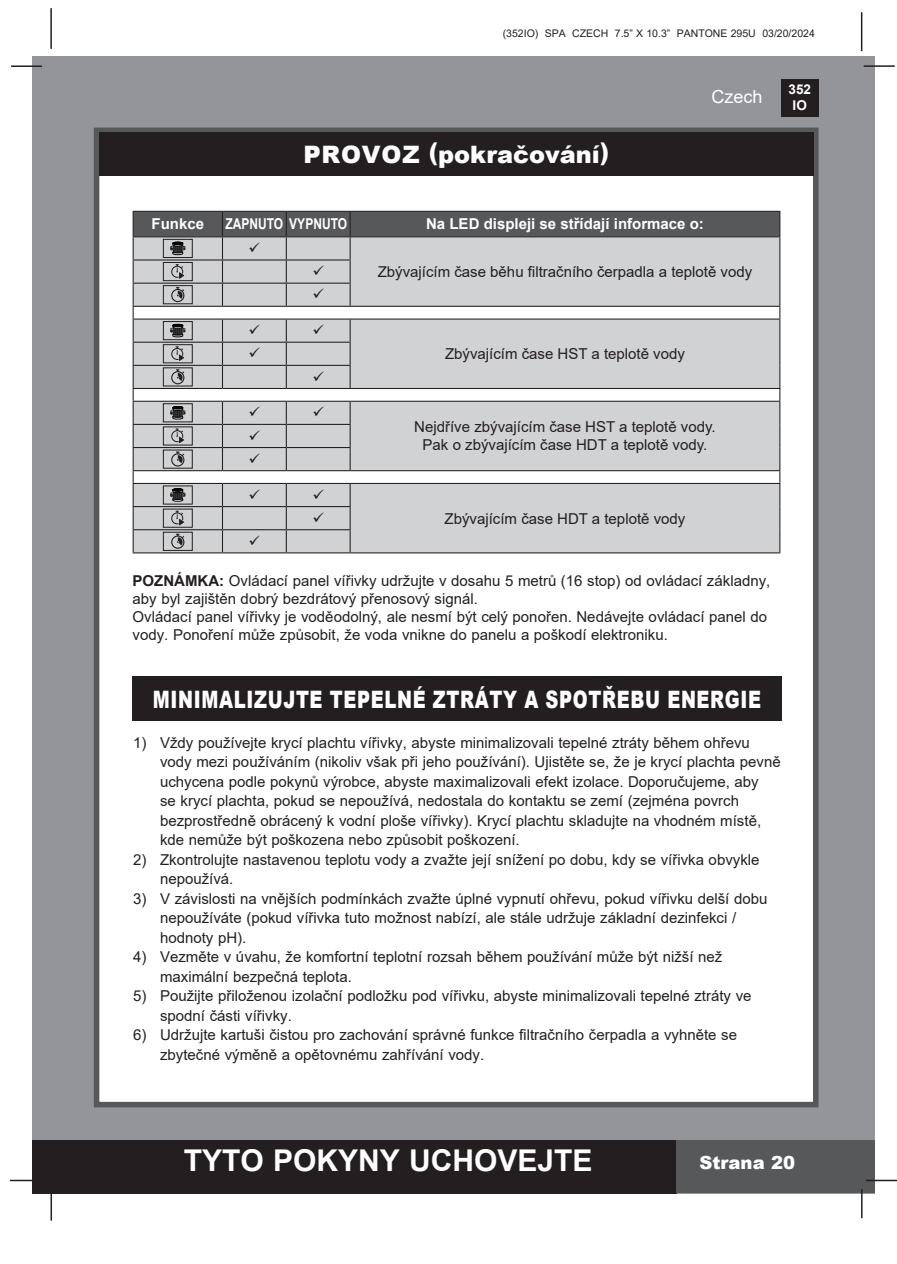
<style>
.page{position:relative;width:897px;height:1264px;background:#fff}
.page>*{position:absolute;margin:0;border:0;box-sizing:border-box;transform-origin:0 0}
.t1{font:700 30px "Arial";color:#fff}
.t2{font:900 24px "Arial";letter-spacing:.035em;color:#fff;scale:.75 1}
.t3{font:900 24px "Arial";color:#fff}
.t4{font:900 18px "Arial";color:#fff}
.t5{font:18px "Arial";color:#fff}
.t6{font:15px/19.5px "Arial";color:#231f20}
.t7{font:700 15px "Arial";color:#fff}
.t8{font:700 15px "Arial";color:#fff;scale:.8 1}
.t9{font:700 13.5px/16.2px "Arial";color:#fff;text-align:center}
.t10{font:10.5px "Arial";color:#231f20}
.s1{font-weight:700}
</style>
<div class="page">
<div style="left:33px;top:56px;width:842px;height:1137px;background:#939598"></div>
<div style="left:780px;top:79px;width:38px;height:38px;background:#231f20"></div>
<hr style="left:863px;top:65px;width:31px;height:2px;background:#231f20">
<hr style="left:50px;top:8px;width:2px;height:41px;background:#231f20">
<hr style="left:860px;top:12px;width:2px;height:39px;background:#231f20">
<div style="left:33px;top:1140px;width:644px;height:53px;background:#231f20"></div>
<div style="left:676px;top:1140px;width:199px;height:53px;background:#57585a"></div>
<hr style="left:865px;top:1179px;width:31px;height:2px;background:#231f20">
<hr style="left:860px;top:1189px;width:2px;height:29px;background:#231f20">
<hr style="left:50px;top:1190px;width:2px;height:30px;background:#231f20">
<hr style="left:10px;top:1179px;width:31px;height:2px;background:#231f20">
<hr style="left:11px;top:65px;width:31px;height:2px;background:#231f20">
<div style="left:94px;top:128px;width:724px;height:979px;background:#fff;border:6px solid #57585a"></div>
<div style="left:99px;top:132px;width:714px;height:44px;background:#231f20"></div>
<hr style="left:133px;top:552px;width:89px;height:1px;background:#231f20">
<hr style="left:222px;top:552px;width:64px;height:1px;background:#231f20">
<hr style="left:286px;top:552px;width:64px;height:1px;background:#231f20">
<hr style="left:350px;top:552px;width:430px;height:1px;background:#231f20">
<div style="left:132px;top:676px;width:649px;height:44px;background:#231f20"></div>
<svg style="left:133px;top:211px;width:647px;height:341px;background:#c4c5c6"></svg>
<p class="t10" style="left:502px;top:26px;width:313px">(352IO) SPA CZECH 7.5” X 10.3” PANTONE 295U 03/20/2024</p>
<p class="t3" style="left:303px;top:137px;width:307px">PROVOZ (pokračování)</p>
<p class="t5" style="left:711px;top:84px;width:53px">Czech</p>
<p class="t7" style="left:151px;top:214px;width:54px">Funkce</p>
<p class="t8" style="left:225px;top:214px;width:153px">ZAPNUTO VYPNUTO</p>
<p class="t7" style="left:426px;top:214px;width:279px">Na LED displeji se střídají informace o:</p>
<p class="t6" style="left:377px;top:262px;width:376px">Zbývajícím čase běhu filtračního čerpadla a teplotě vody</p>
<p class="t9" style="left:788px;top:81px;width:24px">352<br>IO</p>
<p class="t6" style="left:445px;top:344px;width:241px">Zbývajícím čase HST a teplotě vody</p>
<p class="t6" style="left:414px;top:417px;width:303px">Nejdříve zbývajícím čase HST a teplotě vody.</p>
<p class="t6" style="left:422px;top:435px;width:286px">Pak o zbývajícím čase HDT a teplotě vody.</p>
<p class="t6" style="left:444px;top:508px;width:242px">Zbývajícím čase HDT a teplotě vody</p>
<p class="t6" style="left:133px;top:571px;width:639px;line-height:18px"><span class="s1">POZNÁMKA:</span> Ovládací panel vířivky udržujte v dosahu 5 metrů (16 stop) od ovládací základny, aby byl zajištěn dobrý bezdrátový přenosový signál.</p>
<p class="t6" style="left:133px;top:606px;width:636px">Ovládací panel vířivky je voděodolný, ale nesmí být celý ponořen. Nedávejte ovládací panel do</p>
<p class="t6" style="left:133px;top:624px;width:536px">vody. Ponoření může způsobit, že voda vnikne do panelu a poškodí elektroniku.</p>
<p class="t2" style="left:153px;top:682px;width:812px">MINIMALIZUJTE TEPELNÉ ZTRÁTY A SPOTŘEBU ENERGIE</p>
<p class="t6" style="left:160px;top:732px;width:622px;text-indent:-27px">1) Vždy používejte krycí plachtu vířivky, abyste minimalizovali tepelné ztráty během ohřevu vody mezi používáním (nikoliv však při jeho používání). Ujistěte se, že je krycí plachta pevně uchycena podle pokynů výrobce, abyste maximalizovali efekt izolace. Doporučujeme, aby<br>se krycí plachta, pokud se nepoužívá, nedostala do kontaktu se zemí (zejména povrch bezprostředně obrácený k vodní ploše vířivky). Krycí plachtu skladujte na vhodném místě, kde nemůže být poškozena nebo způsobit poškození.</p>
<p class="t6" style="left:160px;top:849px;width:601px;text-indent:-27px">2) Zkontrolujte nastavenou teplotu vody a zvažte její snížení po dobu, kdy se vířivka obvykle nepoužívá.</p>
<p class="t6" style="left:160px;top:888px;width:608px;text-indent:-27px">3) V závislosti na vnějších podmínkách zvažte úplné vypnutí ohřevu, pokud vířivku delší dobu nepoužíváte (pokud vířivka tuto možnost nabízí, ale stále udržuje základní dezinfekci / hodnoty pH).</p>
<p class="t6" style="left:133px;top:947px;width:590px">4) Vezměte v úvahu, že komfortní teplotní rozsah během používání může být nižší než</p>
<p class="t6" style="left:160px;top:966px;width:193px">maximální bezpečná teplota.</p>
<p class="t6" style="left:160px;top:986px;width:593px;text-indent:-27px">5) Použijte přiloženou izolační podložku pod vířivku, abyste minimalizovali tepelné ztráty ve spodní části vířivky.</p>
<p class="t6" style="left:160px;top:1025px;width:578px;text-indent:-27px">6) Udržujte kartuši čistou pro zachování správné funkce filtračního čerpadla a vyhněte se zbytečné výměně a opětovnému zahřívání vody.</p>
<h1 class="t1" style="left:184px;top:1139px;width:410px">TYTO POKYNY UCHOVEJTE</h1>
<p class="t4" style="left:699px;top:1149px;width:97px">Strana 20</p>
</div>
